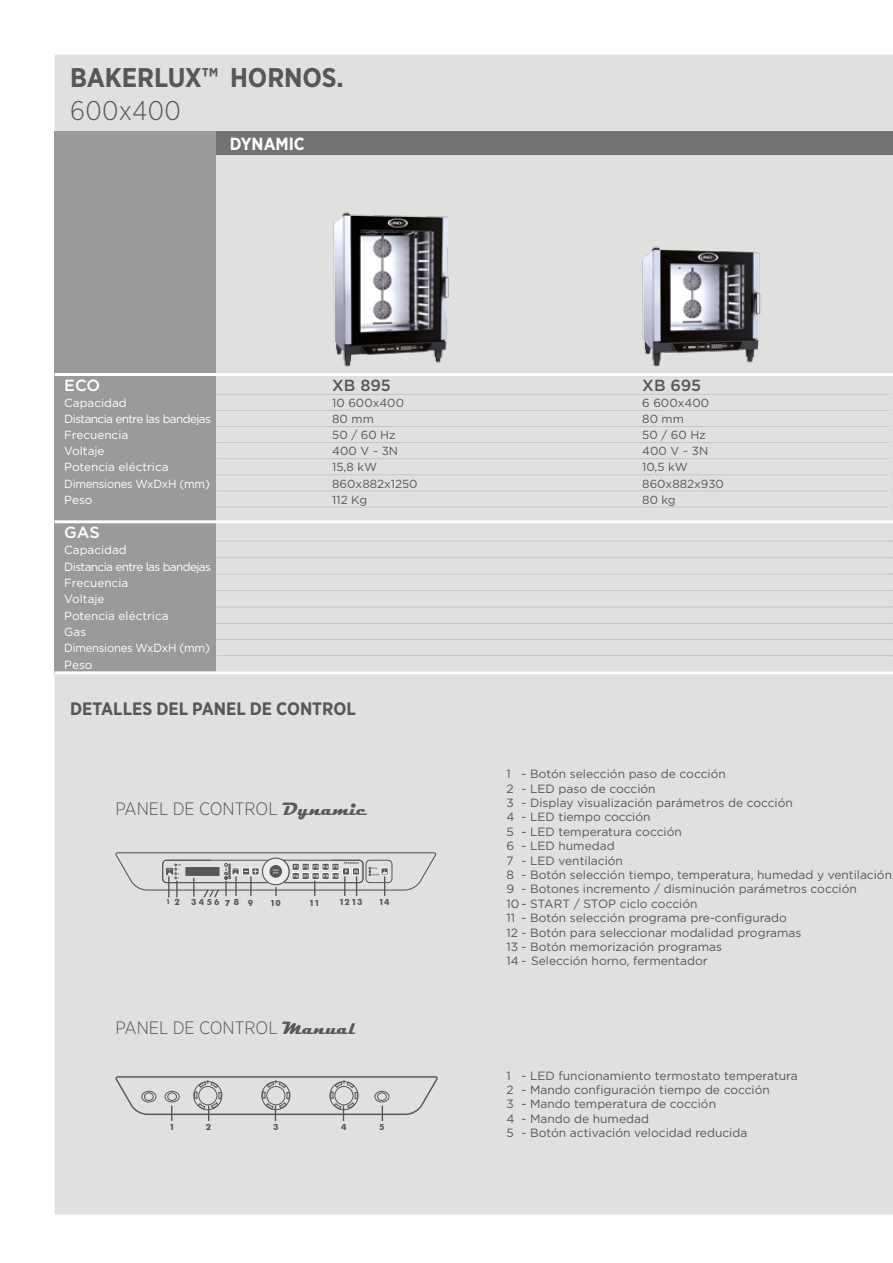
<style>
.page{position:relative;width:893px;height:1263px;background:#fff}
.page>*{position:absolute;margin:0;border:0;box-sizing:border-box;transform-origin:0 0}
.t1{font:700 27px "Gotham Narrow";letter-spacing:-.005em;color:#575756}
.t2{font:300 27px "Gotham Narrow";letter-spacing:.01em;color:#575756}
.t3{font:300 18px "Gotham Narrow";color:#575756}
.t4{font:700 18px "Gotham Narrow";color:#575756}
.t5{font:700 17.55px "Gotham Narrow";color:#fff}
.t6{font:500 16.2px "Gotham";letter-spacing:-.005em;color:#fff}
.t7{font:500 16.05px "Gotham";letter-spacing:-.005em;color:#575756}
.t8{font:12px/14.4px "Gotham";color:#575756}
.t9{font:11.85px/16.4px "Gotham";letter-spacing:-.01em;color:#fff}
.t10{font:11.85px "Gotham";letter-spacing:-.05em;color:#fff}
.t11{font:11.85px "Gotham";letter-spacing:-.01em;color:#fff;scale:.95 1}
.t12{font:11.7px "Gotham";color:#575756}
.t13{font:700 8.55px "Futura BT";color:#575756}
.t14{font:700 6.9px "Futura BT";color:#575756}
.s1{font-family:"Magneto";font-weight:700}
.s2{font-size:8.55px}
</style>
<div class="page">
<div style="left:54px;top:55px;width:839px;height:1160px;background:#e0e0df"></div>
<div style="left:216px;top:131px;width:677px;height:23px;background:#747373"></div>
<img style="left:324px;top:209px;width:139px;height:158px">
<img style="left:633px;top:236px;width:137px;height:131px">
<svg style="left:114px;top:1075px;width:325px;height:46px;background:#cdcdcc"></svg>
<svg style="left:114px;top:852px;width:323px;height:46px;background:#c7c7c6"></svg>
<div style="left:55px;top:131px;width:161px;height:542px;background:#9b9a9a"></div>
<hr style="left:216px;top:394px;width:111px;height:1px;background:#c6c6c6">
<hr style="left:327px;top:394px;width:310px;height:1px;background:#c6c6c6">
<hr style="left:637px;top:394px;width:251px;height:1px;background:#c6c6c6">
<hr style="left:216px;top:410px;width:111px;height:1px;background:#c6c6c6">
<hr style="left:327px;top:410px;width:310px;height:1px;background:#c6c6c6">
<hr style="left:637px;top:410px;width:251px;height:1px;background:#c6c6c6">
<hr style="left:216px;top:426px;width:111px;height:1px;background:#c6c6c6">
<hr style="left:327px;top:426px;width:310px;height:1px;background:#c6c6c6">
<hr style="left:637px;top:426px;width:251px;height:1px;background:#c6c6c6">
<hr style="left:216px;top:442px;width:111px;height:1px;background:#c6c6c6">
<hr style="left:327px;top:442px;width:310px;height:1px;background:#c6c6c6">
<hr style="left:637px;top:442px;width:251px;height:1px;background:#c6c6c6">
<hr style="left:216px;top:458px;width:111px;height:1px;background:#c6c6c6">
<hr style="left:327px;top:458px;width:310px;height:1px;background:#c6c6c6">
<hr style="left:637px;top:458px;width:251px;height:1px;background:#c6c6c6">
<hr style="left:216px;top:475px;width:111px;height:1px;background:#c6c6c6">
<hr style="left:327px;top:475px;width:310px;height:1px;background:#c6c6c6">
<hr style="left:637px;top:475px;width:251px;height:1px;background:#c6c6c6">
<hr style="left:216px;top:491px;width:111px;height:1px;background:#c6c6c6">
<hr style="left:327px;top:491px;width:310px;height:1px;background:#c6c6c6">
<hr style="left:637px;top:491px;width:251px;height:1px;background:#c6c6c6">
<hr style="left:216px;top:507px;width:111px;height:1px;background:#c6c6c6">
<hr style="left:327px;top:507px;width:310px;height:1px;background:#c6c6c6">
<hr style="left:637px;top:507px;width:251px;height:1px;background:#c6c6c6">
<hr style="left:216px;top:541px;width:323px;height:1px;background:#c6c6c6">
<hr style="left:539px;top:541px;width:354px;height:1px;background:#c6c6c6">
<hr style="left:216px;top:557px;width:323px;height:1px;background:#c6c6c6">
<hr style="left:539px;top:557px;width:354px;height:1px;background:#c6c6c6">
<hr style="left:216px;top:574px;width:323px;height:1px;background:#c6c6c6">
<hr style="left:539px;top:574px;width:354px;height:1px;background:#c6c6c6">
<hr style="left:216px;top:590px;width:323px;height:1px;background:#c6c6c6">
<hr style="left:539px;top:590px;width:354px;height:1px;background:#c6c6c6">
<hr style="left:216px;top:607px;width:323px;height:1px;background:#c6c6c6">
<hr style="left:539px;top:607px;width:354px;height:1px;background:#c6c6c6">
<hr style="left:216px;top:623px;width:323px;height:1px;background:#c6c6c6">
<hr style="left:539px;top:623px;width:354px;height:1px;background:#c6c6c6">
<hr style="left:216px;top:639px;width:323px;height:1px;background:#c6c6c6">
<hr style="left:539px;top:639px;width:354px;height:1px;background:#c6c6c6">
<hr style="left:216px;top:655px;width:323px;height:1px;background:#c6c6c6">
<hr style="left:539px;top:655px;width:354px;height:1px;background:#c6c6c6">
<hr style="left:55px;top:373px;width:838px;height:3px;background:#fff">
<hr style="left:55px;top:520px;width:838px;height:3px;background:#fff">
<hr style="left:55px;top:671px;width:838px;height:3px;background:#fff">
<h1 class="t1" style="left:70px;top:60px;width:275px">BAKERLUX™ HORNOS.</h1>
<h1 class="t2" style="left:70px;top:94px;width:112px">600x400</h1>
<h3 class="t5" style="left:230px;top:132px;width:76px">DYNAMIC</h3>
<h3 class="t6" style="left:64px;top:375px;width:38px">ECO</h3>
<h3 class="t7" style="left:332px;top:375px;width:60px">XB 895</h3>
<h3 class="t7" style="left:642px;top:375px;width:60px">XB 695</h3>
<p class="t9" style="left:64px;top:394px;width:64px">Capacidad</p>
<p class="t12" style="left:332px;top:395px;width:73px">10 600x400</p>
<p class="t12" style="left:642px;top:395px;width:68px">6 600x400</p>
<p class="t10" style="left:64px;top:411px;width:148px">Distancia entre las bandejas</p>
<p class="t12" style="left:332px;top:411px;width:43px">80 mm</p>
<p class="t12" style="left:642px;top:411px;width:43px">80 mm</p>
<p class="t9" style="left:64px;top:427px;width:66px">Frecuencia</p>
<p class="t12" style="left:332px;top:428px;width:65px">50 / 60 Hz</p>
<p class="t12" style="left:642px;top:428px;width:65px">50 / 60 Hz</p>
<p class="t9" style="left:64px;top:443px;width:42px">Voltaje</p>
<p class="t12" style="left:332px;top:444px;width:67px">400 V ~ 3N</p>
<p class="t12" style="left:642px;top:444px;width:67px">400 V ~ 3N</p>
<p class="t9" style="left:64px;top:459px;width:106px">Potencia eléctrica</p>
<p class="t12" style="left:332px;top:460px;width:46px">15,8 kW</p>
<p class="t12" style="left:642px;top:460px;width:47px">10,5 kW</p>
<p class="t11" style="left:64px;top:476px;width:155px">Dimensiones WxDxH (mm)</p>
<p class="t12" style="left:332px;top:476px;width:87px">860x882x1250</p>
<p class="t12" style="left:642px;top:476px;width:83px">860x882x930</p>
<p class="t9" style="left:64px;top:491px;width:30px">Peso</p>
<p class="t12" style="left:332px;top:492px;width:36px">112 Kg</p>
<p class="t12" style="left:642px;top:492px;width:35px">80 kg</p>
<h3 class="t6" style="left:64px;top:521px;width:37px">GAS</h3>
<p class="t9" style="left:64px;top:541px;width:148px">Capacidad<br>Distancia entre las bandejas<br>Frecuencia<br>Voltaje<br>Potencia eléctrica<br>Gas<br>Dimensiones WxDxH (mm)<br>Peso</p>
<h2 class="t4" style="left:70px;top:697px;width:287px">DETALLES DEL PANEL DE CONTROL</h2>
<h2 class="t3" style="left:115px;top:798px;width:254px">PANEL DE CONTROL <span class="s1">Dynamic</span></h2>
<p class="t14" style="left:166px;top:897px;width:15px">1 <span class="s2">2</span></p>
<p class="t13" style="left:191px;top:897px;width:64px">3456 78 9</p>
<p class="t13" style="left:270px;top:897px;width:12px">10</p>
<p class="t13" style="left:309px;top:897px;width:12px">11</p>
<p class="t13" style="left:339px;top:897px;width:25px">12 13</p>
<p class="t13" style="left:379px;top:897px;width:12px">14</p>
<h2 class="t3" style="left:115px;top:1016px;width:241px">PANEL DE CONTROL <span class="s1">Manual</span></h2>
<p class="t13" style="left:169px;top:1121px;width:7px">1</p>
<p class="t13" style="left:206px;top:1121px;width:7px">2</p>
<p class="t13" style="left:273px;top:1121px;width:7px">3</p>
<p class="t13" style="left:341px;top:1121px;width:7px">4</p>
<p class="t13" style="left:379px;top:1121px;width:7px">5</p>
<p class="t8" style="left:507px;top:766px;width:387px">1 - Botón selección paso de cocción<br>2 - LED paso de cocción<br>3 - Display visualización parámetros de cocción<br>4 - LED tiempo cocción<br>5 - LED temperatura cocción<br>6 - LED humedad<br>7 - LED ventilación<br>8 - Botón selección tiempo, temperatura, humedad y ventilación 9 - Botones incremento / disminución parámetros cocción<br>10 - START / STOP ciclo cocción<br>11 - Botón selección programa pre-configurado<br>12 - Botón para seleccionar modalidad programas<br>13 - Botón memorización programas<br>14 - Selección horno, fermentador</p>
<p class="t8" style="left:507px;top:1068px;width:293px">1 - LED funcionamiento termostato temperatura 2 - Mando configuración tiempo de cocción<br>3 - Mando temperatura de cocción<br>4 - Mando de humedad<br>5 - Botón activación velocidad reducida</p>
</div>
